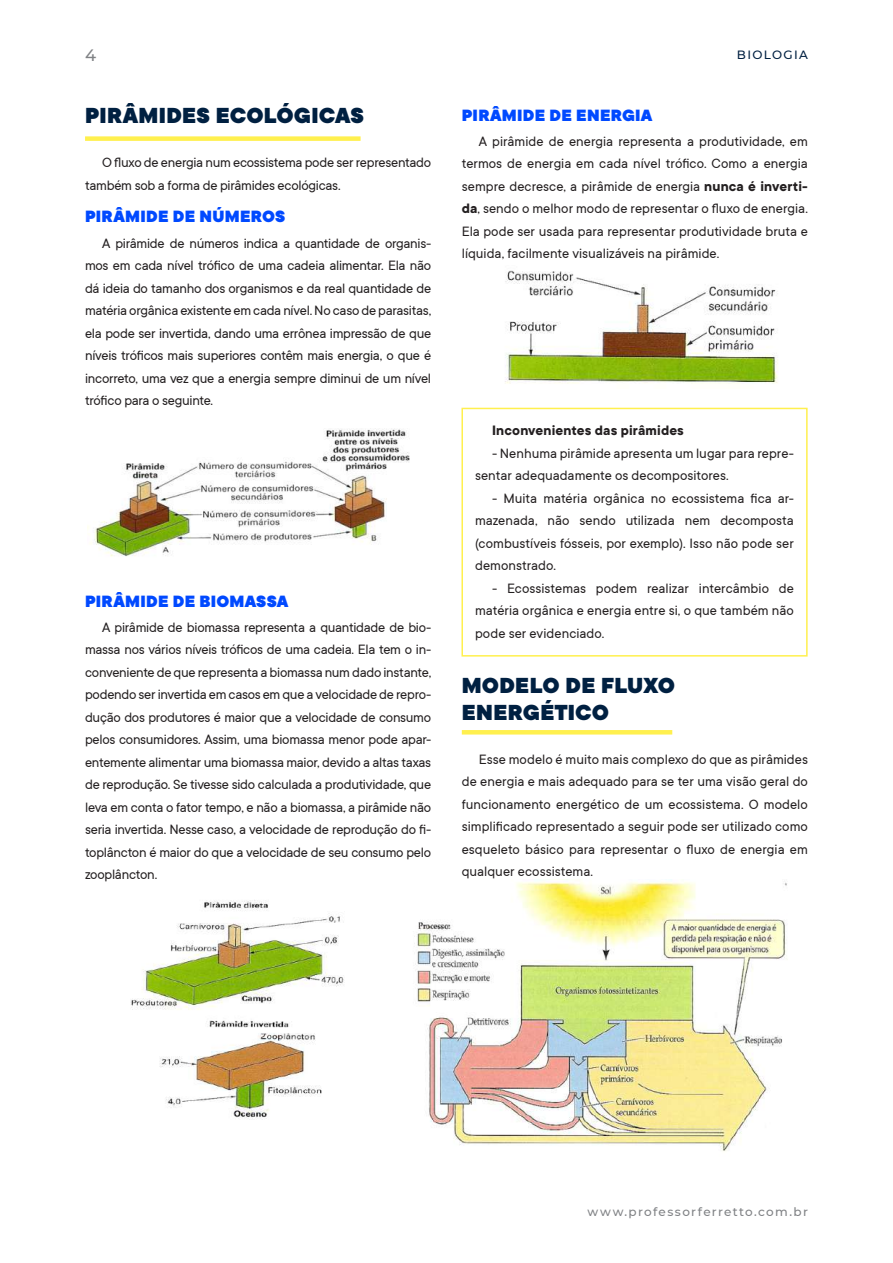
<style>
.page{position:relative;width:893px;height:1263px;background:#fff}
.page>*{position:absolute;margin:0;border:0;box-sizing:border-box;transform-origin:0 0}
.t1{font:900 24px/27px "TT Commons";letter-spacing:.01em;color:#002041}
.t2{font:900 18px "TT Commons";letter-spacing:.02em;color:#0049ff}
.t3{font:500 16.5px "Montserrat";color:#808285}
.t4{font:15px/22.5px "TT Commons";letter-spacing:-.005em;color:#231f20;text-align:justify}
.t5{font:700 15px "TT Commons";letter-spacing:.01em;color:#231f20}
.t6{font:500 12px "Montserrat";letter-spacing:.11em;color:#808285}
.t7{font:500 12px "Montserrat";letter-spacing:.11em;color:#002041}
.s1{font-weight:700}
</style>
<div class="page">
<img style="left:414px;top:881px;width:374px;height:270px">
<img style="left:505px;top:270px;width:273px;height:114px">
<div style="left:85px;top:136px;width:276px;height:5px;background:#fff04e"></div>
<hr style="left:462px;top:730px;width:210px;height:4px;background:#fff04e">
<img style="left:87px;top:428px;width:323px;height:129px">
<img style="left:131px;top:900px;width:213px;height:220px">
<div style="left:461px;top:408px;width:347px;height:249px;border:2px solid #fff04e"></div>
<p class="t3" style="left:85px;top:44px;width:13px">4</p>
<p class="t7" style="left:737px;top:46px;width:73px">BIOLOGIA</p>
<h1 class="t1" style="left:85px;top:103px;width:280px">PIRÂMIDES ECOLÓGICAS</h1>
<p class="t2" style="left:462px;top:105px;width:192px">PIRÂMIDE DE ENERGIA</p>
<p class="t4" style="left:85px;top:151px;width:348px;text-indent:17px">O fluxo de energia num ecossistema pode ser representado também sob a forma de pirâmides ecológicas.</p>
<p class="t2" style="left:85px;top:206px;width:202px">PIRÂMIDE DE NÚMEROS</p>
<p class="t4" style="left:85px;top:232px;width:348px;text-indent:17px">A pirâmide de números indica a quantidade de organis&shy;mos em cada nível trófico de uma cadeia alimentar. Ela não dá ideia do tamanho dos organismos e da real quantidade de matéria orgânica existente em cada nível. No caso de parasitas, ela pode ser invertida, dando uma errônea impressão de que níveis tróficos mais superiores contêm mais energia, o que é incorreto, uma vez que a energia sempre diminui de um nível trófico para o seguinte.</p>
<p class="t2" style="left:85px;top:591px;width:205px">PIRÂMIDE DE BIOMASSA</p>
<p class="t4" style="left:85px;top:616px;width:348px;text-indent:17px">A pirâmide de biomassa representa a quantidade de bio&shy;massa nos vários níveis tróficos de uma cadeia. Ela tem o in&shy;conveniente de que representa a biomassa num dado instante, podendo ser invertida em casos em que a velocidade de repro&shy;dução dos produtores é maior que a velocidade de consumo pelos consumidores. Assim, uma biomassa menor pode apar&shy;entemente alimentar uma biomassa maior, devido a altas taxas de reprodução. Se tivesse sido calculada a produtividade, que leva em conta o fator tempo, e não a biomassa, a pirâmide não seria invertida. Nesse caso, a velocidade de reprodução do fi&shy;toplâncton é maior do que a velocidade de seu consumo pelo zooplâncton.</p>
<p class="t4" style="left:462px;top:130px;width:348px;text-indent:17px">A pirâmide de energia representa a produtividade, em termos de energia em cada nível trófico. Como a energia sempre decresce, a pirâmide de energia <span class="s1">nunca é inverti&shy;da</span>, sendo o melhor modo de representar o fluxo de energia.<br>Ela pode ser usada para representar produtividade bruta e líquida, facilmente visualizáveis na pirâmide.</p>
<p class="t5" style="left:492px;top:422px;width:193px">Inconvenientes das pirâmides</p>
<p class="t4" style="left:475px;top:442px;width:320px;text-indent:17px">- Nenhuma pirâmide apresenta um lugar para repre&shy;sentar adequadamente os decompositores.</p>
<p class="t4" style="left:475px;top:487px;width:320px;text-indent:17px">- Muita matéria orgânica no ecossistema fica ar&shy;mazenada, não sendo utilizada nem decomposta (combustíveis fósseis, por exemplo). Isso não pode ser demonstrado.</p>
<p class="t4" style="left:475px;top:577px;width:320px;text-indent:17px">- Ecossistemas podem realizar intercâmbio de matéria orgânica e energia entre si, o que também não pode ser evidenciado.</p>
<h1 class="t1" style="left:462px;top:672px;width:215px">MODELO DE FLUXO<br>ENERGÉTICO</h1>
<p class="t4" style="left:462px;top:748px;width:348px;text-indent:17px">Esse modelo é muito mais complexo do que as pirâmides de energia e mais adequado para se ter uma visão geral do funcionamento energético de um ecossistema. O modelo simplificado representado a seguir pode ser utilizado como esqueleto básico para representar o fluxo de energia em qualquer ecossistema.</p>
<p class="t6" style="left:588px;top:1203px;width:222px">www.professorferretto.com.br</p>
</div>
